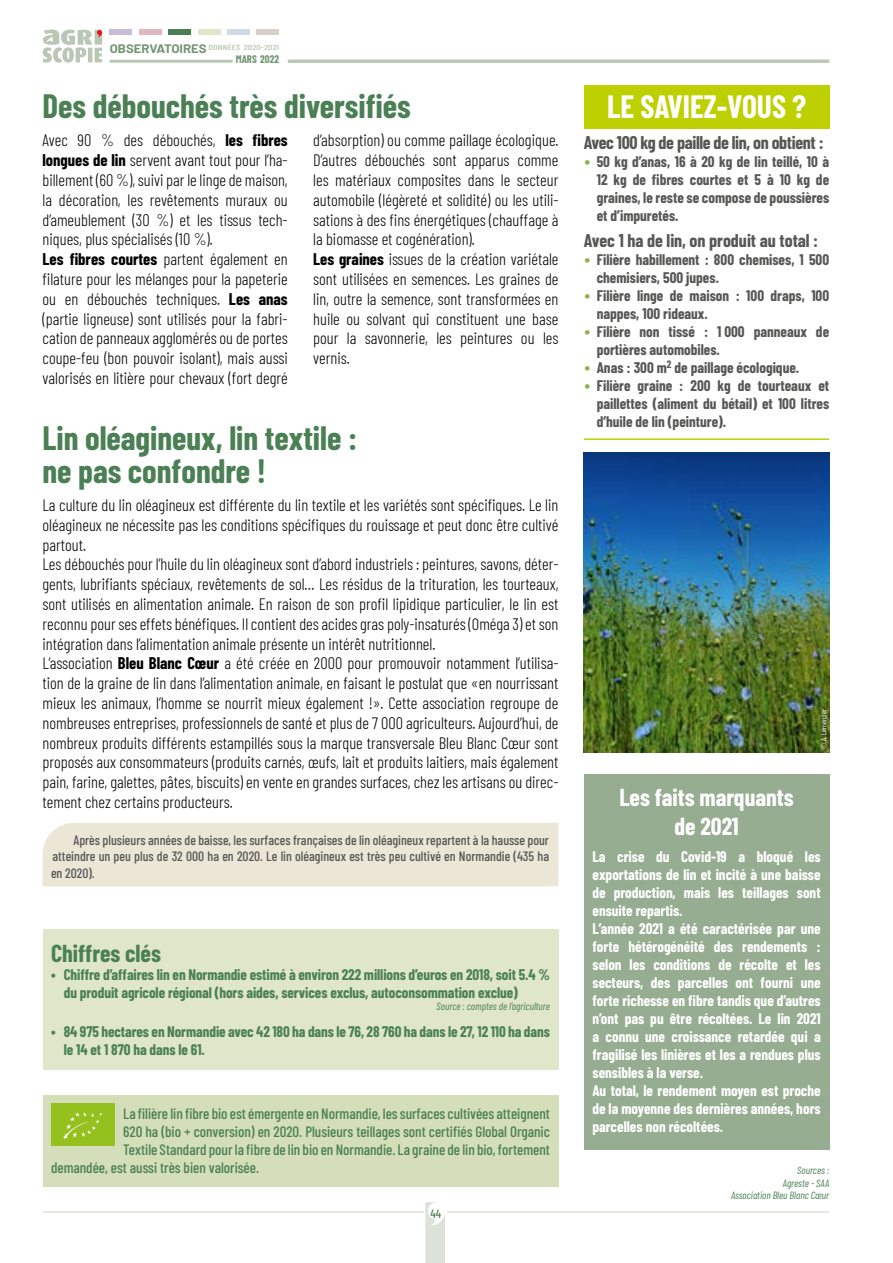
<style>
.page{position:relative;width:893px;height:1263px;background:#fff}
.page>*{position:absolute;margin:0;border:0;box-sizing:border-box;transform-origin:0 0}
.t1{font:700 33px/33px "Barlow Condensed";color:#4b8055}
.t2{font:700 31.5px "Barlow Condensed";color:#fff}
.t3{font:700 24px/28.8px "Barlow Condensed";color:#fff;text-align:center}
.t4{font:700 24px "Barlow Condensed";color:#4b8055}
.t5{font:700 18px "Barlow Condensed";letter-spacing:-.02em;color:#575756}
.t6{font:700 18px "Barlow Condensed";color:#575756}
.t7{font:300 16.5px/19.8px "Barlow Condensed";color:#000}
.t8{font:700 15px/18px "Barlow Condensed";color:#fff}
.t9{font:700 15px/18px "Barlow Condensed";color:#575756}
.t10{font:500 15px "Barlow Condensed";color:#4b8055}
.t11{font:700 15px/18px "Barlow Condensed";letter-spacing:-.005em;color:#4b8055}
.t12{font:500 13.5px/16.5px "Barlow Condensed";color:#575756;text-align:justify}
.t13{font:500 12px "Barlow Condensed";color:#4b8055}
.t14{font:700 10.8px "Barlow Condensed";letter-spacing:.005em;color:#729571}
.t15{font:italic 10.5px/12.6px "Barlow Condensed";color:#4b8055;text-align:right}
.t16{font:7.5px "Barlow Condensed";color:#fff}
.t17{font:500 7.35px "Barlow Condensed";color:#bac7b4;scale:1.36 1}
.s1{font-family:"Barlow";font-weight:700;font-size:12px;color:#729571}
.s2{font-weight:700}
.s3{font-family:"DIN Next LT Pro";color:#90af48}
</style>
<div class="page">
<hr style="left:110px;top:60px;width:123px;height:3px;background:#bac7b4">
<hr style="left:288px;top:60px;width:541px;height:3px;background:#bac7b4">
<svg style="left:43px;top:30px;width:59px;height:33px"></svg>
<div style="left:227px;top:29px;width:23px;height:6px;background:#cedae7"></div>
<div style="left:198px;top:29px;width:22px;height:6px;background:#dfe6ca"></div>
<div style="left:257px;top:29px;width:22px;height:6px;background:#d8d0c9"></div>
<div style="left:168px;top:29px;width:23px;height:6px;background:#4b8055"></div>
<div style="left:139px;top:29px;width:23px;height:6px;background:#e0b8c1"></div>
<div style="left:110px;top:29px;width:22px;height:6px;background:#c6bed6"></div>
<div style="left:43px;top:823px;width:515px;height:63px;background:#ebe6d6"></div>
<div style="left:43px;top:1095px;width:515px;height:91px;background:#d4deb8"></div>
<div style="left:52px;top:1103px;width:63px;height:43px;background:#95c11f"></div>
<svg style="left:63px;top:1112px;width:39px;height:28px"></svg>
<div style="left:584px;top:85px;width:245px;height:44px;background:#bed000"></div>
<hr style="left:584px;top:438px;width:245px;height:2px;background:#bed000">
<div style="left:584px;top:774px;width:245px;height:375px;background:#97ad91"></div>
<div style="left:43px;top:929px;width:515px;height:140px;background:#dfe6ca"></div>
<img style="left:584px;top:453px;width:245px;height:300px">
<hr style="left:43px;top:1211px;width:786px;height:2px;background:#dde2d9">
<div style="left:424px;top:1204px;width:22px;height:27px;background:#fff"></div>
<svg style="left:425px;top:1202px;width:20px;height:61px"></svg>
<p class="t17" style="left:110px;top:42px;width:126px"><span class="s1">OBSERVATOIRES</span> DONNÉES 2020-2021</p>
<p class="t14" style="left:236px;top:51px;width:45px">MARS 2022</p>
<h1 class="t1" style="left:43px;top:88px;width:370px">Des débouchés très diversifiés</h1>
<p class="t7" style="left:43px;top:129px;width:247px">Avec 90 % des débouchés, <span class="s2">les fibres longues de lin</span> servent avant tout pour l’ha&shy;billement (60 %), suivi par le linge de maison, la décoration, les revêtements muraux ou d’ameublement (30 %) et les tissus tech&shy;niques, plus spécialisés (10 %).<br><span class="s2">Les fibres courtes</span> partent également en filature pour les mélanges pour la papeterie ou en débouchés techniques. <span class="s2">Les anas </span>(partie ligneuse) sont utilisés pour la fabri&shy;cation de panneaux agglomérés ou de portes coupe-feu (bon pouvoir isolant), mais aussi valorisés en litière pour chevaux (fort degré</p>
<p class="t7" style="left:313px;top:129px;width:247px">d’absorption) ou comme paillage écologique.<br>D’autres débouchés sont apparus comme les matériaux composites dans le secteur automobile (légèreté et solidité) ou les utili&shy;sations à des fins énergétiques (chauffage à la biomasse et cogénération).<br><span class="s2">Les graines</span> issues de la création variétale sont utilisées en semences. Les graines de lin, outre la semence, sont transformées en huile ou solvant qui constituent une base pour la savonnerie, les peintures ou les vernis.</p>
<h1 class="t1" style="left:43px;top:419px;width:316px">Lin oléagineux, lin textile : ne pas confondre !</h1>
<p class="t7" style="left:43px;top:494px;width:517px">La culture du lin oléagineux est différente du lin textile et les variétés sont spécifiques. Le lin oléagineux ne nécessite pas les conditions spécifiques du rouissage et peut donc être cultivé partout.<br>Les débouchés pour l’huile du lin oléagineux sont d’abord industriels : peintures, savons, déter&shy;gents, lubrifiants spéciaux, revêtements de sol… Les résidus de la trituration, les tourteaux, sont utilisés en alimentation animale. En raison de son profil lipidique particulier, le lin est reconnu pour ses effets bénéfiques. Il contient des acides gras poly-insaturés (Oméga 3) et son intégration dans l’alimentation animale présente un intérêt nutritionnel.<br>L’association <span class="s2">Bleu Blanc Cœur</span> a été créée en 2000 pour promouvoir notamment l’utilisa&shy;tion de la graine de lin dans l’alimentation animale, en faisant le postulat que «en nourrissant mieux les animaux, l’homme se nourrit mieux également !». Cette association regroupe de nombreuses entreprises, professionnels de santé et plus de 7 000 agriculteurs. Aujourd’hui, de nombreux produits différents estampillés sous la marque transversale Bleu Blanc Cœur sont proposés aux consommateurs (produits carnés, œufs, lait et produits laitiers, mais également pain, farine, galettes, pâtes, biscuits) en vente en grandes surfaces, chez les artisans ou direc&shy;tement chez certains producteurs.</p>
<p class="t12" style="left:51px;top:831px;width:500px;text-indent:23px">Après plusieurs années de baisse, les surfaces françaises de lin oléagineux repartent à la hausse pour atteindre un peu plus de 32 000 ha en 2020. Le lin oléagineux est très peu cultivé en Normandie (435 ha en 2020).</p>
<h3 class="t4" style="left:51px;top:936px;width:111px">Chiffres clés</h3>
<p class="t11" style="left:64px;top:964px;width:488px;text-indent:-13px">• Chiffre d’affaires lin en Normandie estimé à environ 222 millions d’euros en 2018, soit 5.4 % du produit agricole régional (hors aides, services exclus, autoconsommation exclue)</p>
<p class="t15" style="left:437px;top:999px;width:115px">Source : comptes de l’agriculture</p>
<p class="t11" style="left:64px;top:1021px;width:488px;text-indent:-13px">• 84 975 hectares en Normandie avec 42 180 ha dans le 76, 28 760 ha dans le 27, 12 110 ha dans le 14 et 1 870 ha dans le 61.</p>
<p class="t10" style="left:123px;top:1102px;width:428px">La filière lin fibre bio est émergente en Normandie, les surfaces cultivées atteignent</p>
<p class="t10" style="left:123px;top:1120px;width:428px">620 ha (bio + conversion) en 2020. Plusieurs teillages sont certifiés Global Organic</p>
<p class="t10" style="left:123px;top:1138px;width:428px">Textile Standard pour la fibre de lin bio en Normandie. La graine de lin bio, fortement</p>
<p class="t10" style="left:51px;top:1156px;width:210px">demandée, est aussi très bien valorisée.</p>
<p class="t13" style="left:431px;top:1205px;width:12px">44</p>
<h2 class="t2" style="left:607px;top:84px;width:200px">LE SAVIEZ-VOUS ?</h2>
<p class="t5" style="left:584px;top:130px;width:241px">Avec 100 kg de paille de lin, on obtient :</p>
<p class="t9" style="left:597px;top:152px;width:234px;text-align:justify;text-indent:-13px"><span class="s3">•</span> 50 kg d’anas, 16 à 20 kg de lin teillé, 10 à 12 kg de fibres courtes et 5 à 10 kg de graines, le reste se compose de poussières et d’impuretés.</p>
<p class="t6" style="left:584px;top:228px;width:236px">Avec 1 ha de lin, on produit au total :</p>
<p class="t9" style="left:597px;top:250px;width:234px;text-indent:-13px"><span class="s3">•</span> Filière habillement : 800 chemises, 1 500 chemisiers, 500 jupes.</p>
<p class="t9" style="left:597px;top:286px;width:234px;text-indent:-13px"><span class="s3">•</span> Filière linge de maison : 100 draps, 100 nappes, 100 rideaux.</p>
<p class="t9" style="left:597px;top:322px;width:234px;text-indent:-13px"><span class="s3">•</span> Filière non tissé : 1 000 panneaux de portières automobiles.</p>
<p class="t9" style="left:584px;top:358px;width:217px"><span class="s3">•</span> Anas : 300 m<sup>2</sup> de paillage écologique.</p>
<p class="t9" style="left:597px;top:376px;width:234px;text-align:justify;text-indent:-13px"><span class="s3">•</span> Filière graine : 200 kg de tourteaux et paillettes (aliment du bétail) et 100 litres d’huile de lin (peinture).</p>
<p class="t16" style="left:819px;top:749px;width:41px;rotate:-90deg">© A. Lemercier</p>
<h3 class="t3" style="left:619px;top:782px;width:176px">Les faits marquants de 2021</h3>
<p class="t8" style="left:592px;top:846px;width:230px">La crise du Covid-19 a bloqué les exportations de lin et incité à une baisse de production, mais les teillages sont ensuite repartis.<br>L’année 2021 a été caractérisée par une forte hétérogénéité des rendements : selon les conditions de récolte et les secteurs, des parcelles ont fourni une forte richesse en fibre tandis que d’autres n’ont pas pu être récoltées. Le lin 2021 a connu une croissance retardée qui a fragilisé les linières et les a rendues plus sensibles à la verse.<br>Au total, le rendement moyen est proche de la moyenne des dernières années, hors parcelles non récoltées.</p>
<p class="t15" style="left:731px;top:1163px;width:100px">Sources :<br>Agreste - SAA<br>Association Bleu Blanc Cœur</p>
</div>
